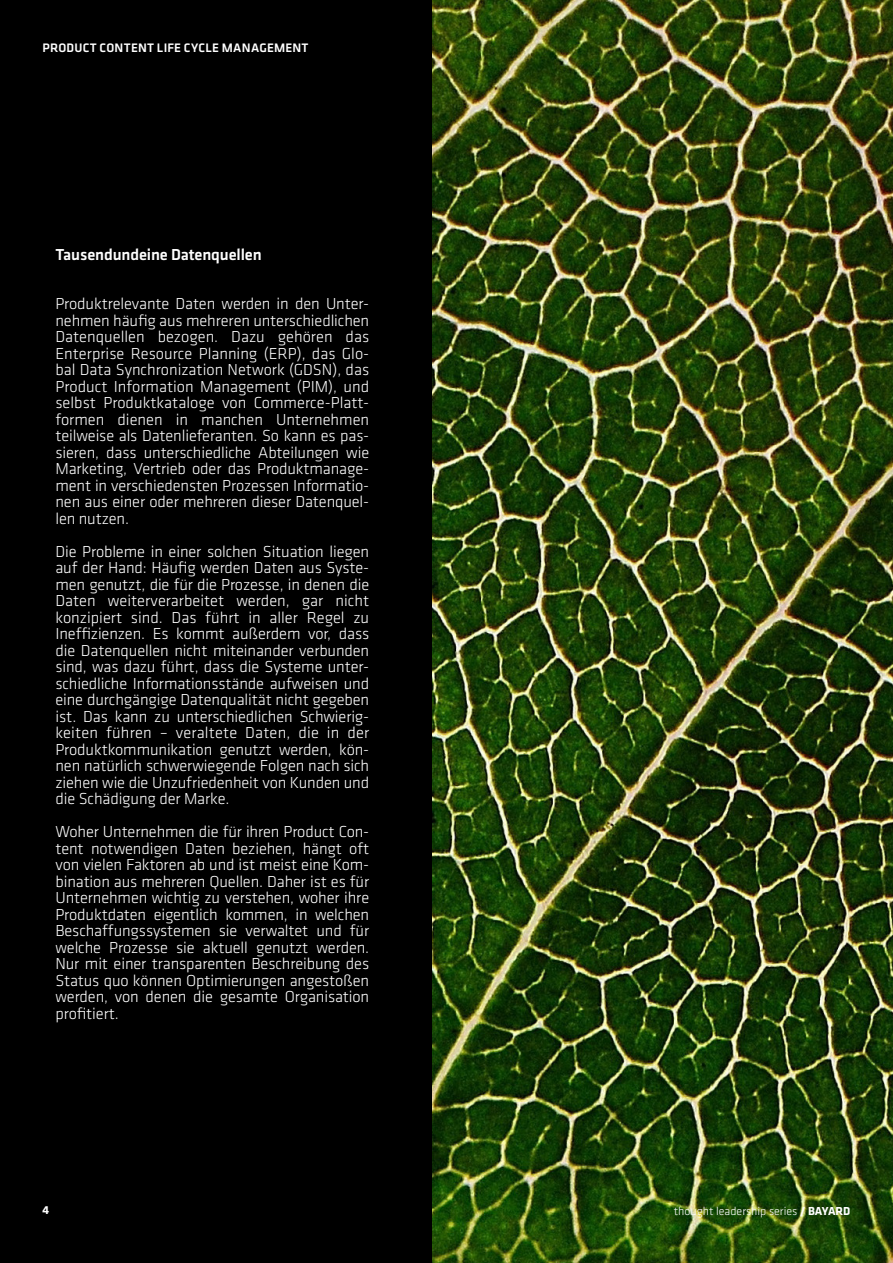
<style>
.page{position:relative;width:893px;height:1263px;background:#fff}
.page>*{position:absolute;margin:0;border:0;box-sizing:border-box;transform-origin:0 0}
.t1{font:300 16.5px/16.5px "Klavika CH";letter-spacing:-.01em;color:#fff;text-align:justify}
.t2{font:500 16.5px "Klavika CH";letter-spacing:-.01em;color:#fff}
.t3{font:500 12.75px "Klavika CH";letter-spacing:.02em;color:#fff}
.t4{font:300 12px "Klavika CH";color:#fff}
.t5{font:700 12px "Klavika CH";color:#fff}
.s1{font-weight:700}
</style>
<div class="page">
<img style="left:432px;top:0;width:461px;height:1263px">
<div style="left:13px;top:0;width:419px;height:1263px;background:#000"></div>
<div style="left:0;top:0;width:13px;height:1263px;background:#000"></div>
<p class="t3" style="left:43px;top:41px;width:268px">PRODUCT CONTENT LIFE CYCLE MANAGEMENT</p>
<p class="t2" style="left:55px;top:245px;width:208px">Tausendundeine Datenquellen</p>
<p class="t1" style="left:55px;top:296px;width:315px">Produktrelevante Daten werden in den Unter&shy;nehmen häufig aus mehreren unterschiedlichen Datenquellen bezogen. Dazu gehören das Enterprise Resource Planning (ERP), das Glo&shy;bal Data Synchronization Network (GDSN), das Product Information Management (PIM), und selbst Produktkataloge von Commerce-Platt&shy;formen dienen in manchen Unternehmen teilweise als Datenlieferanten. So kann es pas&shy;sieren, dass unterschiedliche Abteilungen wie Marketing, Vertrieb oder das Produktmanage&shy;ment in verschiedensten Prozessen Informatio&shy;nen aus einer oder mehreren dieser Datenquel&shy;len nutzen.</p>
<p class="t1" style="left:55px;top:543px;width:315px">Die Probleme in einer solchen Situation liegen auf der Hand: Häufig werden Daten aus Syste&shy;men genutzt, die für die Prozesse, in denen die Daten weiterverarbeitet werden, gar nicht konzipiert sind. Das führt in aller Regel zu Ineffizienzen. Es kommt außerdem vor, dass die Datenquellen nicht miteinander verbunden sind, was dazu führt, dass die Systeme unter&shy;schiedliche Informationsstände aufweisen und eine durchgängige Datenqualität nicht gegeben ist. Das kann zu unterschiedlichen Schwierig&shy;keiten führen – veraltete Daten, die in der Produktkommunikation genutzt werden, kön&shy;nen natürlich schwerwiegende Folgen nach sich ziehen wie die Unzufriedenheit von Kunden und die Schädigung der Marke.</p>
<p class="t1" style="left:55px;top:824px;width:315px">Woher Unternehmen die für ihren Product Con&shy;tent notwendigen Daten beziehen, hängt oft von vielen Faktoren ab und ist meist eine Kom&shy;bination aus mehreren Quellen. Daher ist es für Unternehmen wichtig zu verstehen, woher ihre Produktdaten eigentlich kommen, in welchen Beschaffungssystemen sie verwaltet und für welche Prozesse sie aktuell genutzt werden.<br>Nur mit einer transparenten Beschreibung des Status quo können Optimierungen angestoßen werden, von denen die gesamte Organisation profitiert.</p>
<p class="t5" style="left:43px;top:1203px;width:8px">4</p>
<p class="t4" style="left:674px;top:1204px;width:178px">thought leadership series <span class="s1">/ BAYARD</span></p>
</div>
